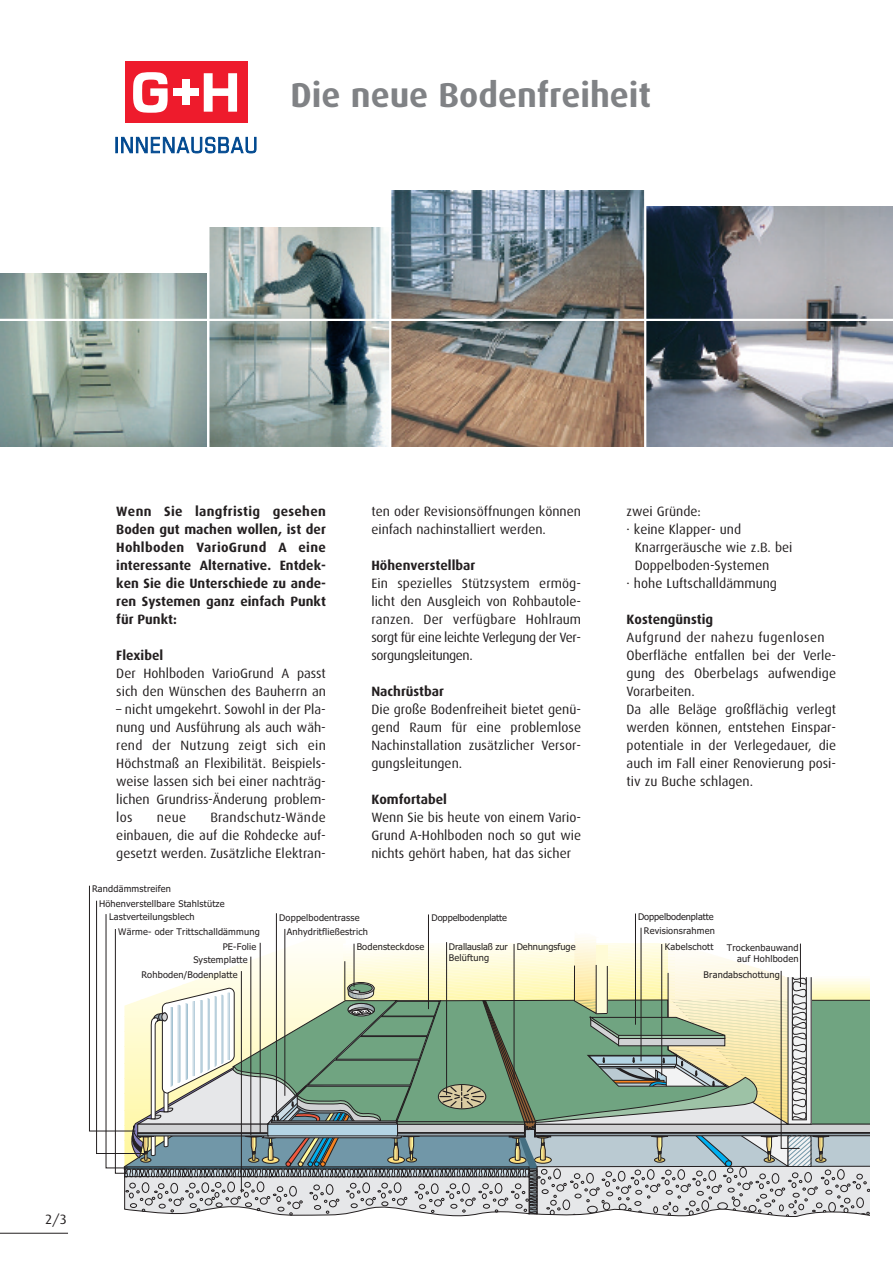
<style>
.page{position:relative;width:893px;height:1263px;background:#fff}
.page>*{position:absolute;margin:0;border:0;box-sizing:border-box;transform-origin:0 0}
.t1{font:700 34.5px "Dax";color:#808285}
.t2{font:13.5px/18px "Dax";color:#231f20;text-align:justify}
.t3{font:700 13.5px/18px "Dax";color:#231f20;text-align:justify}
.t4{font:9.15px/15px "Tahoma";letter-spacing:.02em;color:#231f20}
.t5{font:9.15px/11.2px "Tahoma";letter-spacing:-.005em;color:#231f20}
.t6{font:9.15px "Tahoma";color:#231f20}
</style>
<div class="page">
<img style="left:209px;top:227px;width:180px;height:219px">
<img style="left:391px;top:191px;width:253px;height:255px">
<img style="left:0;top:273px;width:207px;height:173px">
<hr style="left:0;top:1233px;width:68px;height:1px;background:#231f20">
<img style="left:646px;top:206px;width:247px;height:240px">
<svg style="left:116px;top:136px;width:141px;height:18px"></svg>
<div style="left:125px;top:61px;width:122px;height:62px;background:#ee1b2c"></div>
<svg style="left:133px;top:72px;width:35px;height:41px"></svg>
<svg style="left:204px;top:73px;width:33px;height:39px"></svg>
<div style="left:182px;top:79px;width:8px;height:26px;background:#fff"></div>
<div style="left:173px;top:88px;width:26px;height:8px;background:#fff"></div>
<svg style="left:89px;top:885px;width:781px;height:332px"></svg>
<hr style="left:428px;top:914px;width:1px;height:95px;background:#231f20">
<hr style="left:800px;top:943px;width:1px;height:44px;background:#231f20">
<hr style="left:0;top:319px;width:893px;height:2px;background:#fff">
<h1 class="t1" style="left:291px;top:83px;width:362px">Die neue Bodenfreiheit</h1>
<p class="t3" style="left:116px;top:503px;width:211px">Wenn Sie langfristig gesehen Boden gut machen wollen, ist der Hohlboden VarioGrund A eine interessante Alternative. Entdek&shy;ken Sie die Unterschiede zu ande&shy;ren Systemen ganz einfach Punkt für Punkt:</p>
<p class="t3" style="left:116px;top:647px;width:49px">Flexibel</p>
<p class="t2" style="left:116px;top:665px;width:211px">Der Hohlboden VarioGrund A passt sich den Wünschen des Bauherrn an</p>
<p class="t2" style="left:116px;top:701px;width:211px">– nicht umgekehrt. Sowohl in der Pla&shy;nung und Ausführung als auch wäh&shy;rend der Nutzung zeigt sich ein Höchstmaß an Flexibilität. Beispiels&shy;weise lassen sich bei einer nachträg&shy;lichen Grundriss-Änderung problem&shy;los</p>
<p class="t2" style="left:116px;top:809px;width:211px;text-indent:94px">Brandschutz-Wände einbauen, die auf die Rohdecke auf&shy;gesetzt werden. Zusätzliche Elektran-</p>
<p class="t2" style="left:157px;top:809px;width:31px">neue</p>
<p class="t4" style="left:99px;top:882px;width:127px;text-indent:-7px">Randdämmstreifen<br>Höhenverstellbare Stahlstütze</p>
<p class="t2" style="left:371px;top:503px;width:211px">ten oder Revisionsöffnungen können einfach nachinstalliert werden.</p>
<p class="t3" style="left:371px;top:557px;width:105px">Höhenverstellbar</p>
<p class="t2" style="left:371px;top:575px;width:211px">Ein spezielles Stützsystem ermög&shy;licht den Ausgleich von Rohbautole&shy;ranzen. Der verfügbare Hohlraum sorgt für eine leichte Verlegung der Ver&shy;sorgungsleitungen.</p>
<p class="t3" style="left:371px;top:683px;width:74px">Nachrüstbar</p>
<p class="t2" style="left:371px;top:701px;width:211px">Die große Bodenfreiheit bietet genü&shy;gend Raum für eine problemlose Nachinstallation zusätzlicher Versor&shy;gungsleitungen.</p>
<p class="t3" style="left:371px;top:791px;width:77px">Komfortabel</p>
<p class="t2" style="left:371px;top:809px;width:211px">Wenn Sie bis heute von einem Vario-Grund A-Hohlboden noch so gut wie nichts gehört haben, hat das sicher</p>
<p class="t2" style="left:627px;top:503px;width:76px">zwei Gründe:</p>
<p class="t2" style="left:627px;top:521px;width:116px">· keine Klapper- und</p>
<p class="t2" style="left:635px;top:539px;width:159px">Knarrgeräusche wie z.B. bei</p>
<p class="t2" style="left:635px;top:557px;width:136px">Doppelboden-Systemen</p>
<p class="t2" style="left:627px;top:575px;width:152px">· hohe Luftschalldämmung</p>
<p class="t3" style="left:627px;top:611px;width:88px">Kostengünstig</p>
<p class="t2" style="left:627px;top:629px;width:211px;text-align:left">Aufgrund der nahezu fugenlosen<br>Oberfläche entfallen bei der Verle&shy;gung des Oberbelags aufwendige<br>Vorarbeiten.<br>Da alle Beläge großflächig verlegt werden können, entstehen Einspar&shy;potentiale in der Verlegedauer, die auch im Fall einer Renovierung posi&shy;tiv zu Buche schlagen.</p>
<p class="t5" style="left:638px;top:912px;width:77px">Doppelbodenplatte</p>
<p class="t4" style="left:665px;top:940px;width:50px">Kabelschott</p>
<p class="t4" style="left:109px;top:910px;width:87px">Lastverteilungsblech</p>
<p class="t4" style="left:279px;top:911px;width:82px">Doppelbodentrasse</p>
<p class="t5" style="left:432px;top:913px;width:77px">Doppelbodenplatte</p>
<p class="t4" style="left:118px;top:925px;width:143px">Wärme- oder Trittschalldämmung</p>
<p class="t4" style="left:644px;top:924px;width:73px">Revisionsrahmen</p>
<p class="t4" style="left:287px;top:925px;width:83px">Anhydritfließestrich</p>
<p class="t5" style="left:449px;top:941px;width:60px">Drallauslaß zur<br>Belüftung</p>
<p class="t4" style="left:357px;top:940px;width:69px">Bodensteckdose</p>
<p class="t6" style="left:517px;top:944px;width:60px">Dehnungsfuge</p>
<p class="t4" style="left:223px;top:940px;width:35px">PE-Folie</p>
<p class="t4" style="left:193px;top:953px;width:56px">Systemplatte</p>
<p class="t4" style="left:727px;top:943px;width:73px;line-height:11.2px;text-align:right">Trockenbauwand auf Hohlboden</p>
<p class="t4" style="left:141px;top:968px;width:98px">Rohboden/Bodenplatte</p>
<p class="t4" style="left:704px;top:968px;width:78px">Brandabschottung</p>
<p class="t2" style="left:45px;top:1212px;width:23px">2/3</p>
</div>
